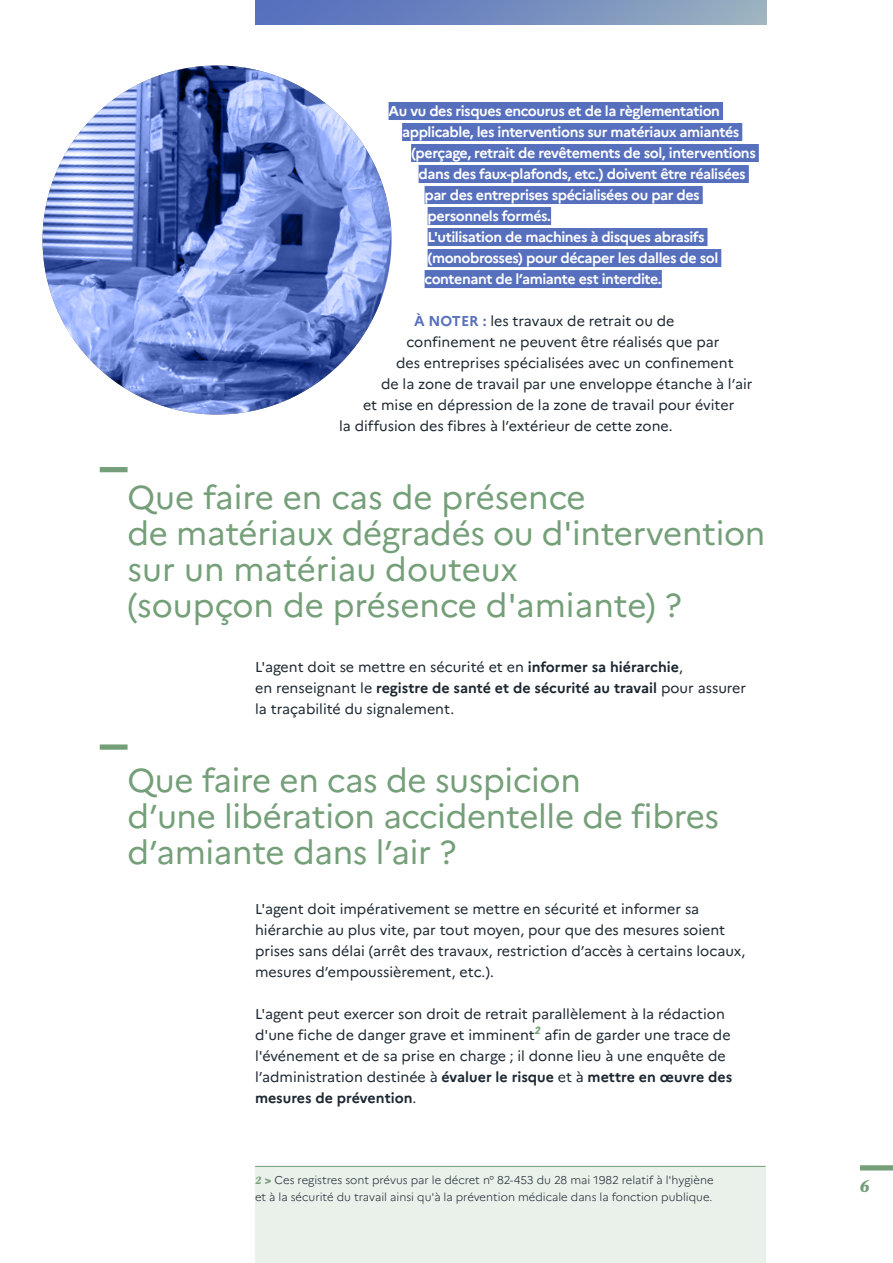
<style>
.page{position:relative;width:893px;height:1263px;background:#fff}
.page>*{position:absolute;margin:0;border:0;box-sizing:border-box;transform-origin:0 0}
.t1{font:33px/36px "Marianne";letter-spacing:-.01em;color:#749f78}
.t2{font:italic 800 18px "Spectral";color:#749f78}
.t3{font:14.25px/21px "Marianne";color:#1b2630}
.t4{font:700 14.25px "Marianne";letter-spacing:-.03em;color:#fff}
.t5{font:300 11.25px/16.5px "Marianne";color:#1b2630}
.s1{font-weight:700;color:#5770be}
.s2{font-weight:700}
.s3{font-family:"Spectral";font-weight:800;font-style:italic;color:#749f78}
.s4{font-weight:800;color:#749f78}
</style>
<div class="page">
<div style="left:860px;top:1165px;width:33px;height:5px;background:#749f78"></div>
<div style="left:256px;top:0;width:510px;height:24px;background:linear-gradient(to right,#516abe,#99b0c0)"></div>
<div style="left:255px;top:1167px;width:510px;height:96px;background:#eaf0ea"></div>
<div style="left:100px;top:467px;width:28px;height:5px;background:#749f78"></div>
<div style="left:100px;top:744px;width:28px;height:6px;background:#749f78"></div>
<img style="left:43px;top:65px;width:349px;height:349px">
<div style="left:389px;top:102px;width:334px;height:18px;background:#5770be"></div>
<div style="left:402px;top:123px;width:340px;height:18px;background:#5770be"></div>
<div style="left:411px;top:144px;width:348px;height:18px;background:#5770be"></div>
<div style="left:419px;top:165px;width:330px;height:18px;background:#5770be"></div>
<div style="left:425px;top:186px;width:278px;height:18px;background:#5770be"></div>
<div style="left:428px;top:207px;width:123px;height:18px;background:#5770be"></div>
<div style="left:428px;top:228px;width:279px;height:18px;background:#5770be"></div>
<div style="left:428px;top:249px;width:293px;height:18px;background:#5770be"></div>
<div style="left:425px;top:270px;width:237px;height:18px;background:#5770be"></div>
<hr style="left:255px;top:1166px;width:510px;height:1px;background:#749f78">
<p class="t4" style="left:389px;top:102px;width:333px">Au vu des risques encourus et de la règlementation</p>
<p class="t4" style="left:402px;top:123px;width:339px">applicable, les interventions sur matériaux amiantés</p>
<p class="t4" style="left:411px;top:144px;width:346px">(perçage, retrait de revêtements de sol, interventions</p>
<p class="t4" style="left:419px;top:165px;width:329px">dans des faux-plafonds, etc.) doivent être réalisées</p>
<p class="t4" style="left:425px;top:186px;width:277px">par des entreprises spécialisées ou par des</p>
<p class="t4" style="left:428px;top:207px;width:125px">personnels formés.</p>
<p class="t4" style="left:428px;top:228px;width:278px">L'utilisation de machines à disques abrasifs</p>
<p class="t4" style="left:428px;top:249px;width:292px">(monobrosses) pour décaper les dalles de sol</p>
<p class="t4" style="left:425px;top:270px;width:239px">contenant de l’amiante est interdite.</p>
<p class="t3" style="left:414px;top:310px;width:262px"><span class="s1">À NOTER :</span> les travaux de retrait ou de</p>
<p class="t3" style="left:407px;top:331px;width:314px">confinement ne peuvent être réalisés que par</p>
<p class="t3" style="left:396px;top:352px;width:339px">des entreprises spécialisées avec un confinement</p>
<p class="t3" style="left:381px;top:373px;width:373px">de la zone de travail par une enveloppe étanche à l’air</p>
<p class="t3" style="left:363px;top:394px;width:373px">et mise en dépression de la zone de travail pour éviter</p>
<p class="t3" style="left:339px;top:415px;width:335px">la diffusion des fibres à l’extérieur de cette zone.</p>
<h1 class="t1" style="left:128px;top:479px;width:639px">Que faire en cas de présence<br>de matériaux dégradés ou d'intervention sur un matériau douteux<br>(soupçon de présence d'amiante) ?</h1>
<p class="t3" style="left:255px;top:656px;width:493px">L'agent doit se mettre en sécurité et en <span class="s2">informer sa hiérarchie</span>,<br>en renseignant le <span class="s2">registre de santé et de sécurité au travail</span> pour assurer la traçabilité du signalement.</p>
<h1 class="t1" style="left:128px;top:762px;width:593px">Que faire en cas de suspicion<br>d’une libération accidentelle de fibres d’amiante dans l’air ?</h1>
<p class="t3" style="left:255px;top:898px;width:492px">L'agent doit impérativement se mettre en sécurité et informer sa hiérarchie au plus vite, par tout moyen, pour que des mesures soient prises sans délai (arrêt des travaux, restriction d’accès à certains locaux, mesures d’empoussièrement, etc.).</p>
<p class="t3" style="left:255px;top:1003px;width:479px">L'agent peut exercer son droit de retrait parallèlement à la rédaction d'une fiche de danger grave et imminent<sup>2</sup> afin de garder une trace de l'événement et de sa prise en charge ; il donne lieu à une enquête de l’administration destinée à <span class="s2">évaluer le risque</span> et à <span class="s2">mettre en œuvre des mesures de prévention</span>.</p>
<p class="t5" style="left:255px;top:1172px;width:460px"><span class="s3">2</span> <span class="s4">&gt;</span> Ces registres sont prévus par le décret n° 82-453 du 28 mai 1982 relatif à l'hygiène et à la sécurité du travail ainsi qu'à la prévention médicale dans la fonction publique.</p>
<p class="t2" style="left:860px;top:1173px;width:12px">6</p>
</div>
